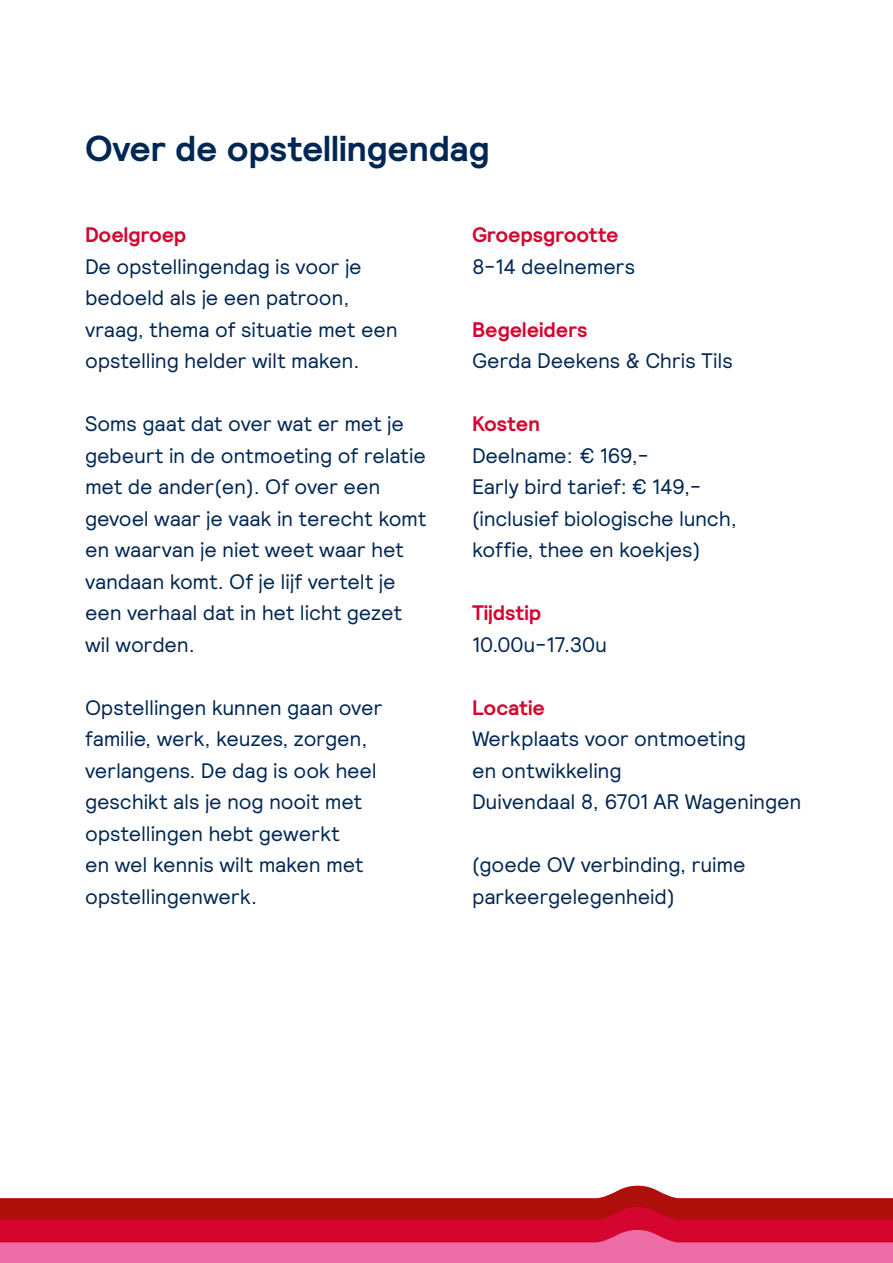
<style>
.page{position:relative;width:893px;height:1263px;background:#fff}
.page>*{position:absolute;margin:0;border:0;box-sizing:border-box;transform-origin:0 0}
.t1{font:700 36px "Relative";letter-spacing:-.01em;color:#002754}
.t2{font:21px/31.5px "Relative";letter-spacing:-.01em;color:#002754}
.t3{font:700 21px "Relative";letter-spacing:-.01em;color:#d40630}
</style>
<div class="page">
<div style="left:0;top:1228px;width:893px;height:35px;background:#ed6ea7"></div>
<svg style="left:0;top:1186px;width:893px;height:56px"></svg>
<h1 class="t1" style="left:85px;top:124px;width:406px">Over de opstellingendag</h1>
<p class="t3" style="left:85px;top:221px;width:103px">Doelgroep</p>
<p class="t2" style="left:85px;top:250px;width:314px">De opstellingendag is voor je bedoeld als je een patroon, vraag, thema of situatie met een opstelling helder wilt maken.</p>
<p class="t2" style="left:85px;top:407px;width:343px">Soms gaat dat over wat er met je gebeurt in de ontmoeting of relatie met de ander(en). Of over een gevoel waar je vaak in terecht komt en waarvan je niet weet waar het vandaan komt. Of je lijf vertelt je een verhaal dat in het licht gezet wil worden.</p>
<p class="t2" style="left:85px;top:691px;width:299px">Opstellingen kunnen gaan over familie, werk, keuzes, zorgen, verlangens. De dag is ook heel geschikt als je nog nooit met opstellingen hebt gewerkt<br>en wel kennis wilt maken met opstellingenwerk.</p>
<p class="t3" style="left:472px;top:221px;width:148px">Groepsgrootte</p>
<p class="t2" style="left:472px;top:250px;width:165px">8-14 deelnemers</p>
<p class="t3" style="left:472px;top:316px;width:117px">Begeleiders</p>
<p class="t2" style="left:472px;top:344px;width:262px">Gerda Deekens &amp; Chris Tils</p>
<p class="t3" style="left:472px;top:410px;width:69px">Kosten</p>
<p class="t2" style="left:472px;top:439px;width:266px">Deelname: € 169,-<br>Early bird tarief: € 149,- (inclusief biologische lunch, koffie, thee en koekjes)</p>
<p class="t3" style="left:472px;top:599px;width:71px">Tijdstip</p>
<p class="t2" style="left:472px;top:628px;width:137px">10.00u-17.30u</p>
<p class="t3" style="left:472px;top:694px;width:74px">Locatie</p>
<p class="t2" style="left:472px;top:722px;width:331px">Werkplaats voor ontmoeting<br>en ontwikkeling<br>Duivendaal 8, 6701 AR Wageningen</p>
<p class="t2" style="left:472px;top:848px;width:275px">(goede OV verbinding, ruime parkeergelegenheid)</p>
</div>
